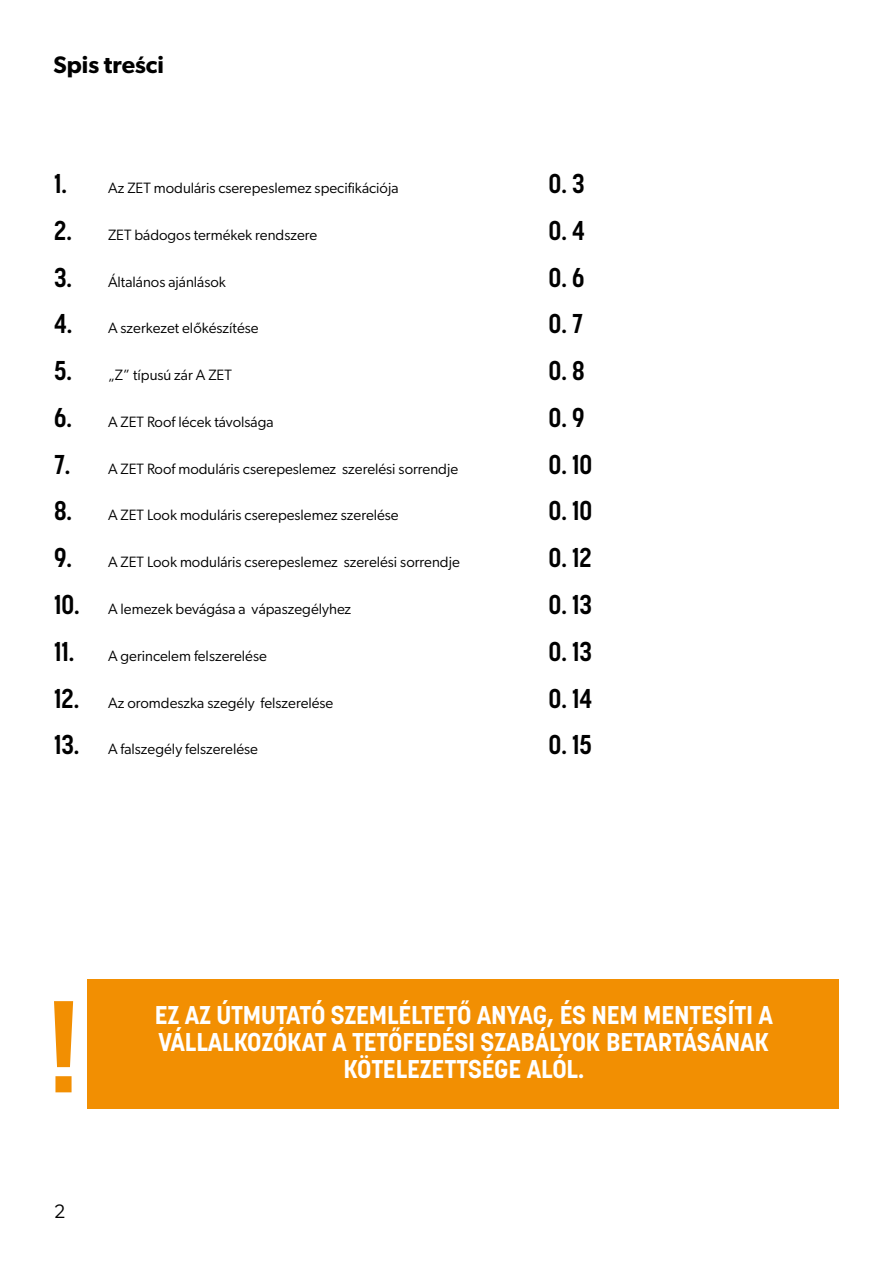
<style>
.page{position:relative;width:893px;height:1263px;background:#fff}
.page>*{position:absolute;margin:0;border:0;box-sizing:border-box;transform-origin:0 0}
.t1{font:700 27px "Korolev Condensed";color:#000}
.t2{font:700 25.5px/27px "Korolev";letter-spacing:-.005em;color:#fff;text-align:center}
._16_PT_Bold{font:600 24px "Gibson";color:#000}
.t3{font:19.5px "Gibson";color:#000}
.t4{font:15px "Gibson";color:#000}
.s1{font-family:"Korolev Condensed";font-weight:700;font-size:27px}
</style>
<div class="page">
<div style="left:88px;top:979px;width:751px;height:129px;background:#f28f02"></div>
<svg style="left:54px;top:1001px;width:19px;height:91px"></svg>
<p class="_16_PT_Bold" style="left:54px;top:51px;width:112px">Spis treści</p>
<p class="t4" style="left:54px;top:179px;width:346px"><span class="s1">1.</span> Az ZET moduláris cserepeslemez specifikációja</p>
<p class="t4" style="left:54px;top:225px;width:265px"><span class="s1">2.</span> ZET bádogos termékek rendszere</p>
<p class="t4" style="left:54px;top:272px;width:173px"><span class="s1">3.</span> Általános ajánlások</p>
<p class="t4" style="left:54px;top:319px;width:206px"><span class="s1">4.</span> A szerkezet előkészítése</p>
<p class="t4" style="left:54px;top:366px;width:179px"><span class="s1">5.</span> „Z” típusú zár A ZET</p>
<p class="t4" style="left:54px;top:413px;width:221px"><span class="s1">6.</span> A ZET Roof lécek távolsága</p>
<p class="t4" style="left:54px;top:459px;width:406px"><span class="s1">7.</span> A ZET Roof moduláris cserepeslemez szerelési sorrendje</p>
<p class="t4" style="left:54px;top:506px;width:346px"><span class="s1">8.</span> A ZET Look moduláris cserepeslemez szerelése</p>
<p class="t4" style="left:54px;top:553px;width:407px"><span class="s1">9.</span> A ZET Look moduláris cserepeslemez szerelési sorrendje</p>
<p class="t4" style="left:54px;top:600px;width:299px"><span class="s1">10.</span> A lemezek bevágása a vápaszegélyhez</p>
<p class="t4" style="left:54px;top:646px;width:214px"><span class="s1">11.</span> A gerincelem felszerelése</p>
<p class="t4" style="left:54px;top:693px;width:281px"><span class="s1">12.</span> Az oromdeszka szegély felszerelése</p>
<p class="t4" style="left:54px;top:740px;width:206px"><span class="s1">13.</span> A falszegély felszerelése</p>
<p class="t1" style="left:549px;top:167px;width:37px">O. 3</p>
<p class="t1" style="left:549px;top:214px;width:38px">O. 4</p>
<p class="t1" style="left:549px;top:261px;width:37px">O. 6</p>
<p class="t1" style="left:549px;top:308px;width:36px">O. 7</p>
<p class="t1" style="left:549px;top:355px;width:38px">O. 8</p>
<p class="t1" style="left:549px;top:401px;width:37px">O. 9</p>
<p class="t1" style="left:549px;top:448px;width:45px">O. 10</p>
<p class="t1" style="left:549px;top:495px;width:45px">O. 10</p>
<p class="t1" style="left:549px;top:542px;width:45px">O. 12</p>
<p class="t1" style="left:549px;top:588px;width:45px">O. 13</p>
<p class="t1" style="left:549px;top:635px;width:45px">O. 13</p>
<p class="t1" style="left:549px;top:682px;width:45px">O. 14</p>
<p class="t1" style="left:549px;top:729px;width:45px">O. 15</p>
<p class="t3" style="left:54px;top:1200px;width:13px">2</p>
<p class="t2" style="left:155px;top:1002px;width:620px">EZ AZ ÚTMUTATÓ SZEMLÉLTETŐ ANYAG, ÉS NEM MENTESÍTI A<br>VÁLLALKOZÓKAT A TETŐFEDÉSI SZABÁLYOK BETARTÁSÁNAK<br>KÖTELEZETTSÉGE ALÓL.</p>
</div>
